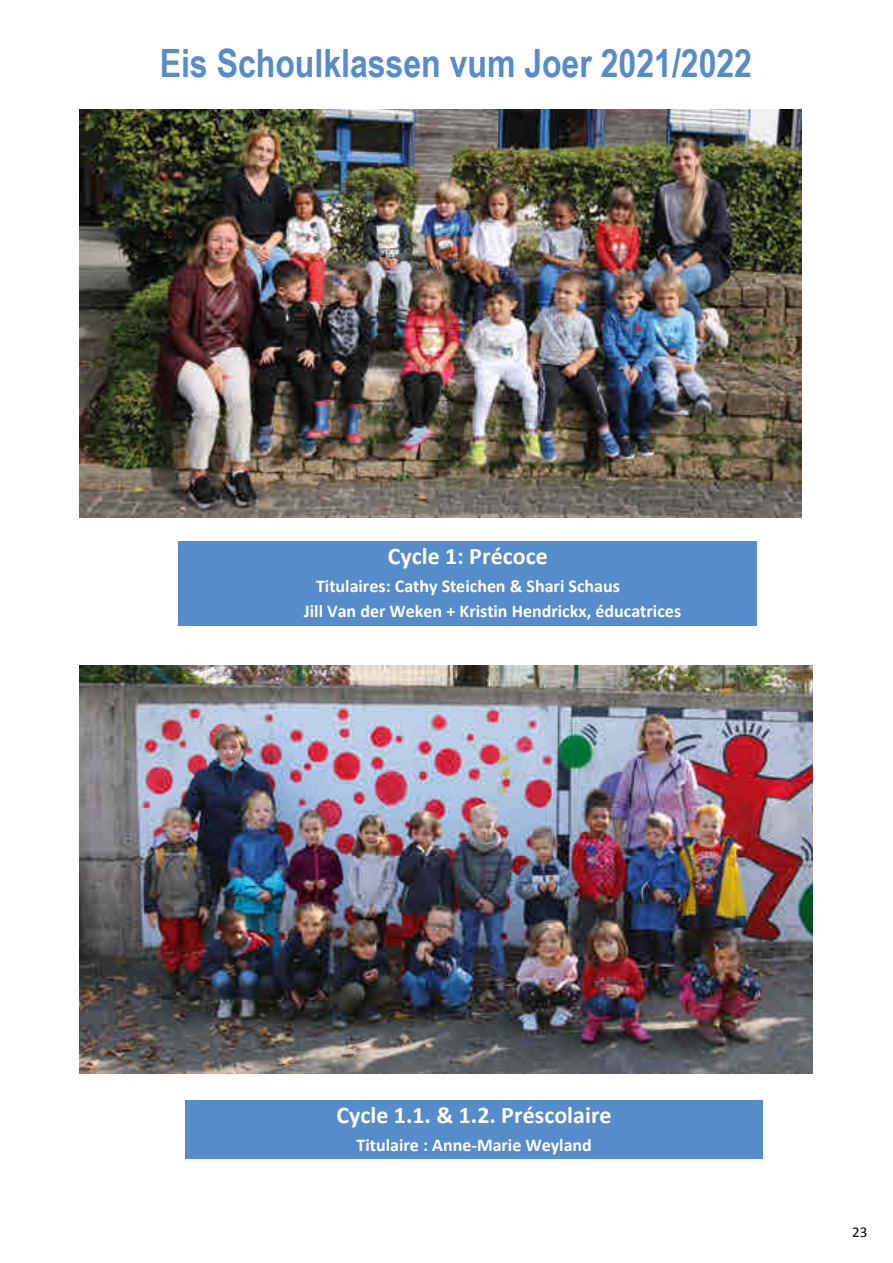
<style>
.page{position:relative;width:893px;height:1263px;background:#fff}
.page>*{position:absolute;margin:0;border:0;box-sizing:border-box;transform-origin:0 0}
.t1{font:700 39px "Arial Narrow";color:#568cc9}
.t2{font:700 24px "Calibri";color:#fff}
.t3{font:700 18px/25.2px "Calibri";color:#fff}
.t4{font:15px "Calibri";color:#000}
</style>
<div class="page">
<div style="left:179px;top:541px;width:578px;height:34px;background:#568cc9"></div>
<div style="left:179px;top:575px;width:578px;height:25px;background:#568cc9"></div>
<div style="left:179px;top:600px;width:578px;height:25px;background:#568cc9"></div>
<div style="left:186px;top:1100px;width:577px;height:34px;background:#568cc9"></div>
<div style="left:186px;top:1134px;width:577px;height:25px;background:#568cc9"></div>
<img style="left:80px;top:109px;width:721px;height:408px">
<img style="left:80px;top:665px;width:732px;height:409px">
<h1 class="t1" style="left:160px;top:33px;width:594px">Eis Schoulklassen vum Joer 2021/2022</h1>
<h2 class="t2" style="left:388px;top:541px;width:162px">Cycle 1: Précoce</h2>
<p class="t3" style="left:304px;top:572px;width:379px;text-indent:12px">Titulaires: Cathy Steichen &amp; Shari Schaus<br>Jill Van der Weken + Kristin Hendrickx, éducatrices</p>
<h2 class="t2" style="left:336px;top:1100px;width:276px">Cycle 1.1. &amp; 1.2. Préscolaire</h2>
<p class="t3" style="left:356px;top:1132px;width:237px">Titulaire : Anne-Marie Weyland</p>
<p class="t4" style="left:852px;top:1223px;width:17px">23</p>
</div>
